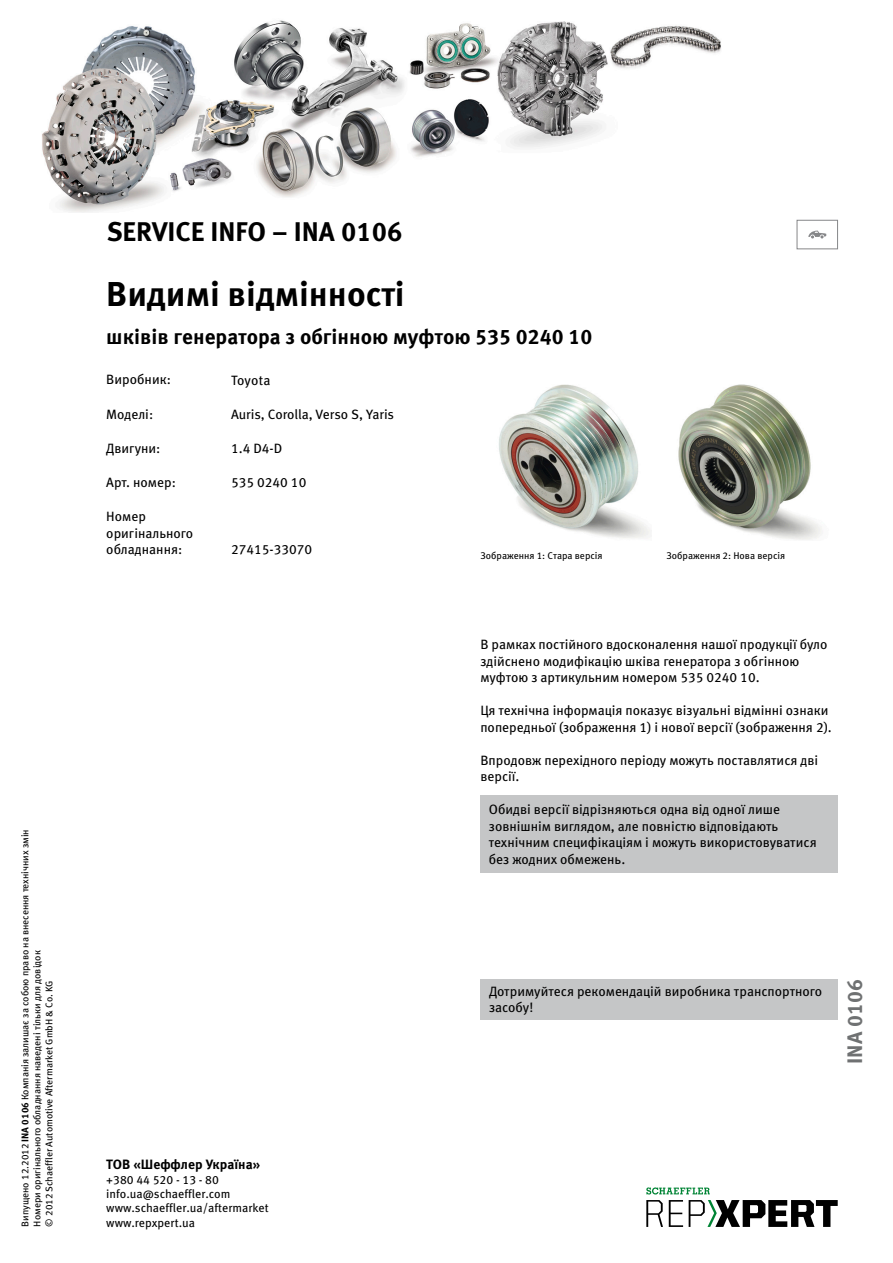
<style>
.page{position:relative;width:893px;height:1263px;background:#fff}
.page>*{position:absolute;margin:0;border:0;box-sizing:border-box;transform-origin:0 0}
.t1{font:700 34.5px "Meta Pro";color:#000}
.t2{font:700 27px "Meta Pro";color:#000}
.t3{font:700 21px "Meta Pro";color:#000}
.t4{font:700 21px "Meta Pro";color:#6f7172}
.t5{font:13.5px/16.5px "Meta Pro";color:#000}
.t6{font:700 13.5px "Meta Pro";color:#000}
.t7{font:12px/14.4px "Meta Pro";color:#000}
.t8{font:9.75px/12px "Meta Pro";color:#000}
.s1{font-weight:700}
</style>
<div class="page">
<div style="left:480px;top:979px;width:358px;height:40px;background:#c5c6c7"></div>
<div style="left:480px;top:796px;width:357px;height:77px;background:#c5c6c7"></div>
<img style="left:499px;top:384px;width:151px;height:154px">
<img style="left:678px;top:384px;width:144px;height:156px">
<div style="left:797px;top:220px;width:41px;height:29px;border:1px solid #868789"></div>
<svg style="left:808px;top:231px;width:18px;height:7px"></svg>
<img style="left:42px;top:20px;width:679px;height:193px">
<svg style="left:646px;top:1200px;width:17px;height:27px"></svg>
<svg style="left:669px;top:1200px;width:14px;height:27px"></svg>
<svg style="left:689px;top:1200px;width:149px;height:27px"></svg>
<svg style="left:646px;top:1187px;width:64px;height:7px"></svg>
<p class="t8" style="left:19px;top:1226px;width:399px;rotate:-90deg">Випущено 12.2012 <span class="s1">INA 0106</span> Компанія залишає за собою право на внесення технічних змін</p>
<p class="t8" style="left:31px;top:1226px;width:278px;rotate:-90deg">Номери оригінального обладнання наведені тільки для довідок © 2012 Schaeffler Automotive Aftermarket GmbH &amp; Co. KG</p>
<h2 class="t2" style="left:107px;top:210px;width:297px">SERVICE INFO – INA 0106</h2>
<h1 class="t1" style="left:106px;top:267px;width:300px">Видимі відмінності</h1>
<h3 class="t3" style="left:106px;top:320px;width:488px">шківів генератора з обгінною муфтою 535 0240 10</h3>
<p class="t5" style="left:106px;top:370px;width:66px">Виробник:</p>
<p class="t5" style="left:231px;top:371px;width:41px">Toyota</p>
<p class="t5" style="left:106px;top:405px;width:48px">Моделі:</p>
<p class="t5" style="left:231px;top:405px;width:165px">Auris, Corolla, Verso S, Yaris</p>
<p class="t5" style="left:106px;top:439px;width:56px">Двигуни:</p>
<p class="t5" style="left:231px;top:439px;width:53px">1.4 D4-D</p>
<p class="t5" style="left:106px;top:473px;width:71px">Арт. номер:</p>
<p class="t5" style="left:231px;top:473px;width:77px">535 0240 10</p>
<p class="t5" style="left:106px;top:507px;width:88px">Номер оригінального обладнання:</p>
<p class="t5" style="left:231px;top:540px;width:83px">27415-33070</p>
<p class="t8" style="left:480px;top:549px;width:124px">Зображення 1: Стара версія</p>
<p class="t8" style="left:666px;top:549px;width:120px">Зображення 2: Нова версія</p>
<p class="t5" style="left:480px;top:635px;width:349px">В рамках постійного вдосконалення нашої продукції було здійснено модифікацію шківа генератора з обгінною муфтою з артикульним номером 535 0240 10.</p>
<p class="t5" style="left:480px;top:701px;width:353px">Ця технічна інформація показує візуальні відмінні ознаки попередньої (зображення 1) і нової версії (зображення 2).</p>
<p class="t5" style="left:480px;top:751px;width:339px">Впродовж перехідного періоду можуть поставлятися дві версії.</p>
<p class="t5" style="left:489px;top:800px;width:329px">Обидві версії відрізняються одна від одної лише зовнішнім виглядом, але повністю відповідають технічним специфікаціям і можуть використовуватися без жодних обмежень.</p>
<p class="t6" style="left:106px;top:1154px;width:155px">ТОВ «Шеффлер Україна»</p>
<p class="t7" style="left:106px;top:1171px;width:164px">+380 44 520 - 13 - 80 info.ua@schaeffler.com www.schaeffler.ua/aftermarket</p>
<p class="t7" style="left:106px;top:1215px;width:90px">www.repxpert.ua</p>
<p class="t5" style="left:489px;top:982px;width:335px">Дотримуйтеся рекомендацій виробника транспортного засобу!</p>
<h3 class="t4" style="left:838px;top:1064px;width:86px;rotate:-90deg">INA 0106</h3>
</div>
